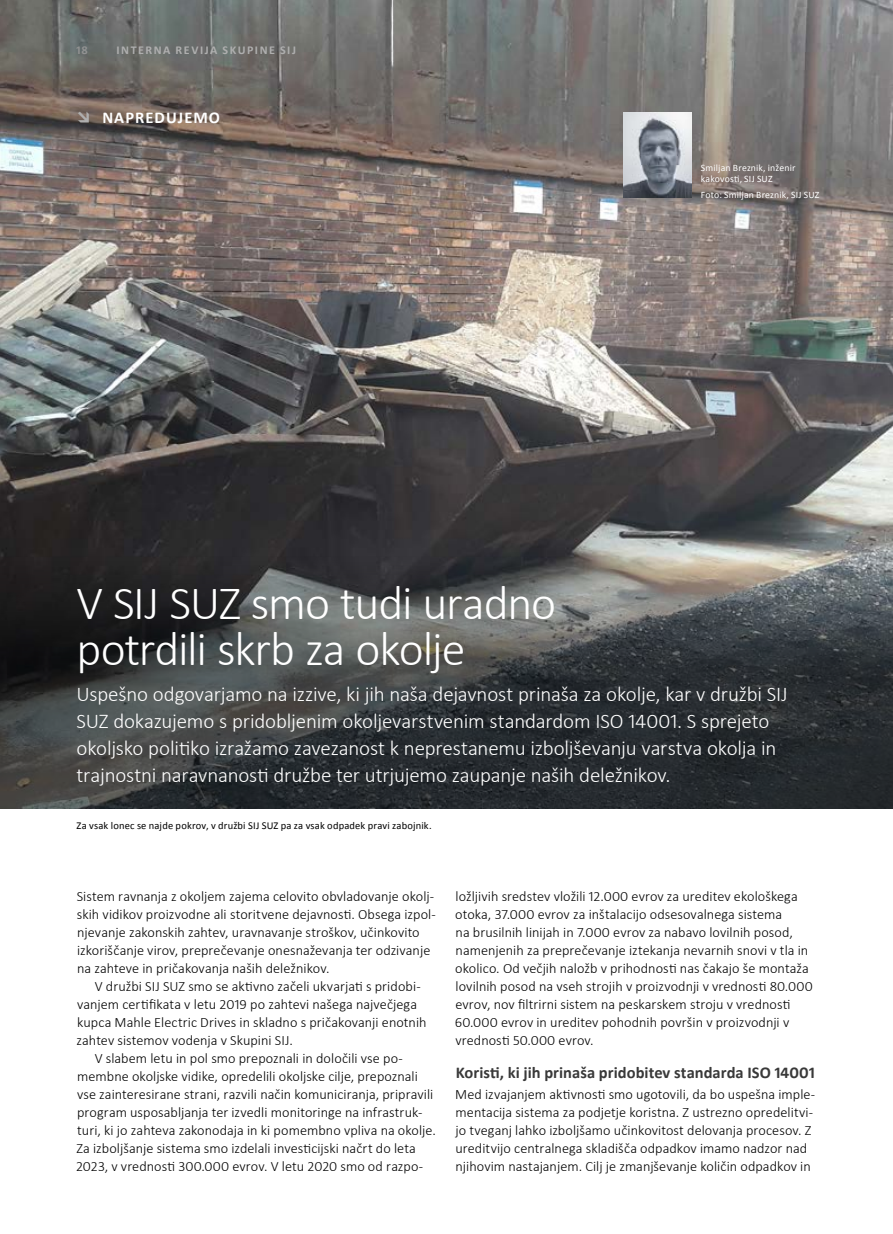
<style>
.page{position:relative;width:893px;height:1234px;background:#fff}
.page>*{position:absolute;margin:0;border:0;box-sizing:border-box;transform-origin:0 0}
.naslov{font:300 48px/46.5px "Calibri";letter-spacing:-.025em;color:#fff}
.uvod{font:300 21px/27px "Calibri";letter-spacing:-.01em;color:#fff}
.podnaslov1{font:700 16.5px "Calibri";letter-spacing:.005em;color:#393939}
.t1{font:700 16.5px "Calibri";letter-spacing:.065em;color:#fff}
.INDT_text{font:300 14.25px/18px "Calibri";color:#000}
.NO_text{font:300 14.25px/18px "Calibri";color:#000}
.t2{font:700 12px "Calibri";letter-spacing:.13em;color:#afafaf}
.t3{font:700 12px "Calibri";color:#939393}
.slike_podpisi{font:10.5px "Calibri";letter-spacing:.015em;color:#000}
.avtor{font:9.75px/11.2px "Calibri";letter-spacing:.015em;color:#fff}
.s1{color:#afafaf}
</style>
<div class="page">
<img style="left:0;top:0;width:893px;height:556px">
<svg style="left:0;top:556px;width:893px;height:252px;background:#3e4143"></svg>
<img style="left:624px;top:112px;width:68px;height:86px">
<p class="t3" style="left:77px;top:41px;width:13px">18</p>
<p class="t2" style="left:116px;top:41px;width:181px">INTERNA REVIJA SKUPINE SIJ</p>
<p class="t1" style="left:77px;top:106px;width:145px"><span class="s1">→</span> NAPREDUJEMO</p>
<p class="avtor" style="left:701px;top:162px;width:96px">Smiljan Breznik, inženir kakovosti, SIJ SUZ</p>
<p class="avtor" style="left:701px;top:188px;width:120px">Foto: Smiljan Breznik, SIJ SUZ</p>
<p class="naslov" style="left:77px;top:579px;width:481px">V SIJ SUZ smo tudi uradno potrdili skrb za okolje</p>
<p class="uvod" style="left:77px;top:680px;width:713px">Uspešno odgovarjamo na izzive, ki jih naša dejavnost prinaša za okolje, kar v družbi SIJ SUZ dokazujemo s pridobljenim okoljevarstvenim standardom ISO 14001. S sprejeto okoljsko politiko izražamo zavezanost k neprestanemu izboljševanju varstva okolja in trajnostni naravnanosti družbe ter utrjujemo zaupanje naših deležnikov.</p>
<p class="slike_podpisi" style="left:77px;top:818px;width:357px">Za vsak lonec se najde pokrov, v družbi SIJ SUZ pa za vsak odpadek pravi zabojnik.</p>
<p class="NO_text" style="left:77px;top:886px;width:361px">Sistem ravnanja z okoljem zajema celovito obvladovanje okolj&shy;skih vidikov proizvodne ali storitvene dejavnosti. Obsega izpol&shy;njevanje zakonskih zahtev, uravnavanje stroškov, učinkovito izkoriščanje virov, preprečevanje onesnaževanja ter odzivanje na zahteve in pričakovanja naših deležnikov.</p>
<p class="INDT_text" style="left:77px;top:976px;width:351px;text-indent:18px">V družbi SIJ SUZ smo se aktivno začeli ukvarjati s pridobi&shy;vanjem certifikata v letu 2019 po zahtevi našega največjega kupca Mahle Electric Drives in skladno s pričakovanji enotnih zahtev sistemov vodenja v Skupini SIJ.</p>
<p class="INDT_text" style="left:76px;top:1048px;width:361px;text-indent:19px">V slabem letu in pol smo prepoznali in določili vse po&shy;membne okoljske vidike, opredelili okoljske cilje, prepoznali vse zainteresirane strani, razvili način komuniciranja, pripravili program usposabljanja ter izvedli monitoringe na infrastruk&shy;turi, ki jo zahteva zakonodaja in ki pomembno vpliva na okolje.<br>Za izboljšanje sistema smo izdelali investicijski načrt do leta 2023, v vrednosti 300.000 evrov. V letu 2020 smo od razpo-</p>
<p class="INDT_text" style="left:455px;top:886px;width:359px">ložljivih sredstev vložili 12.000 evrov za ureditev ekološkega otoka, 37.000 evrov za inštalacijo odsesovalnega sistema<br>na brusilnih linijah in 7.000 evrov za nabavo lovilnih posod, namenjenih za preprečevanje iztekanja nevarnih snovi v tla in okolico. Od večjih naložb v prihodnosti nas čakajo še montaža lovilnih posod na vseh strojih v proizvodnji v vrednosti 80.000 evrov, nov filtrirni sistem na peskarskem stroju v vrednosti 60.000 evrov in ureditev pohodnih površin v proizvodnji v vrednosti 50.000 evrov.</p>
<p class="podnaslov1" style="left:456px;top:1060px;width:361px">Koristi, ki jih prinaša pridobitev standarda ISO 14001</p>
<p class="NO_text" style="left:455px;top:1084px;width:362px">Med izvajanjem aktivnosti smo ugotovili, da bo uspešna imple&shy;mentacija sistema za podjetje koristna. Z ustrezno opredelitvi&shy;jo tveganj lahko izboljšamo učinkovitost delovanja procesov. Z ureditvijo centralnega skladišča odpadkov imamo nadzor nad njihovim nastajanjem. Cilj je zmanjševanje količin odpadkov in</p>
</div>
